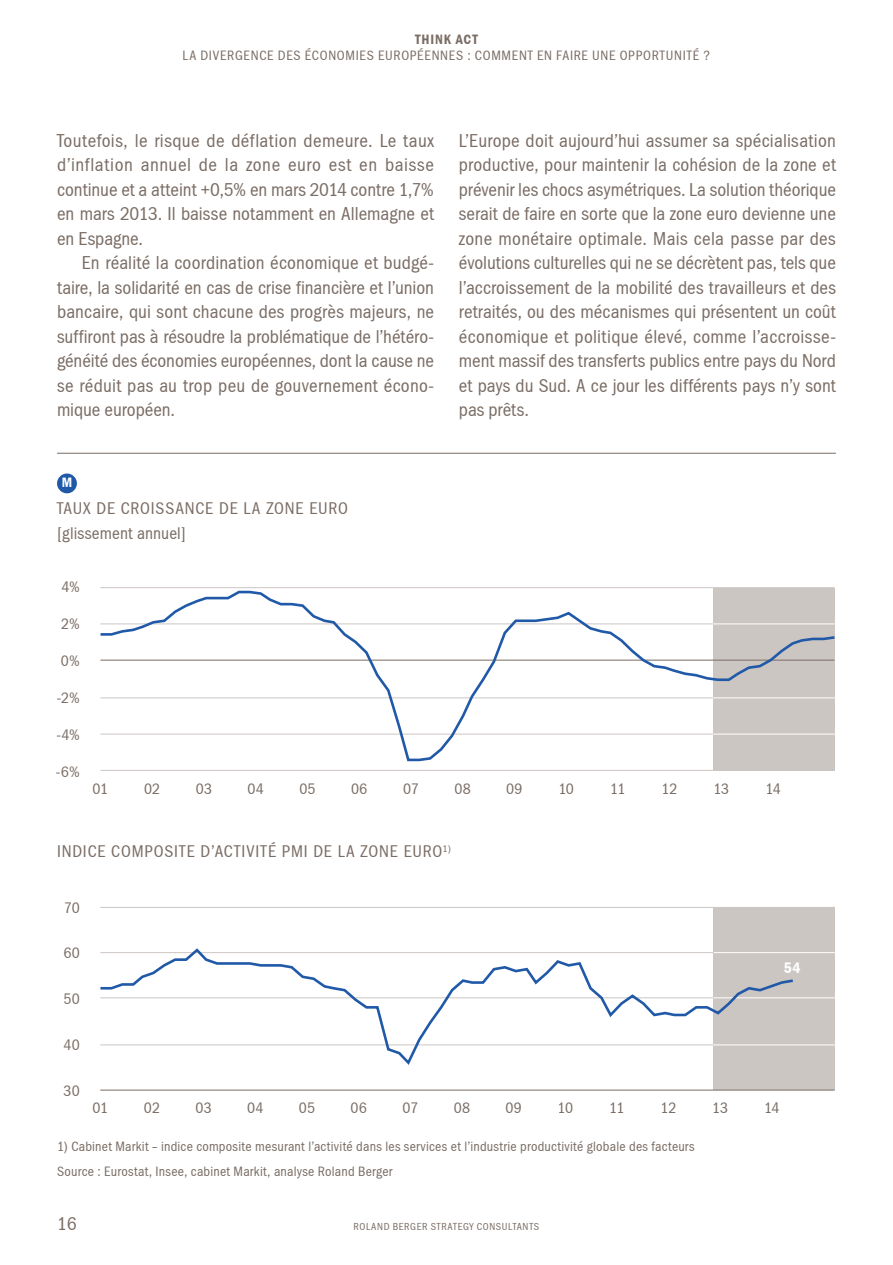
<style>
.page{position:relative;width:893px;height:1265px;background:#fff}
.page>*{position:absolute;margin:0;border:0;box-sizing:border-box;transform-origin:0 0}
.TAB_copy_text_start{font:19.25px/24.5px "RB Franklin Cond";color:#7a6d65;text-align:justify}
.TAB_copy_text_01{font:19.25px/24.5px "RB Franklin Cond";letter-spacing:.01em;color:#7a6d65;text-align:justify}
.TAB_graphic_headline{font:17.5px "RB Franklin Cond";letter-spacing:.045em;color:#7a6d65}
.TAB_graphic_motto_01{font:17.5px "RB Franklin Cond";letter-spacing:.005em;color:#7a6d65}
.TAB_graphic_text_01{font:15.75px "RB Franklin Cond";color:#7a6d65}
.TAB_graphic_text_01-2{font:15.75px "RB Franklin Cond";letter-spacing:.005em;color:#7a6d65}
.TAB_graphic_text_01-3{font:600 15.75px "RB Franklin Cond";color:#fff}
.TAB_graphic_key_01{font:14px "RB Franklin Cond";letter-spacing:.025em;color:#7a6d65}
.TAB_graphic_key_01-2{font:14px "RB Franklin Cond";letter-spacing:.05em;color:#7a6d65}
.t1{font:600 14px "RB Franklin Cond";letter-spacing:.055em;color:#7a6d65}
.t2{font:600 14px "RB Franklin Cond";color:#fff}
.t3{font:10.5px "RB Franklin Cond";letter-spacing:.06em;color:#7a6d65}
</style>
<div class="page">
<div style="left:57px;top:473px;width:20px;height:20px;background:#2059a8;border-radius:50%"></div>
<hr style="left:57px;top:453px;width:779px;height:1px;background:#7a6d65">
<div style="left:713px;top:588px;width:122px;height:182px;background:#ccc6c2"></div>
<hr style="left:101px;top:770px;width:733px;height:1px;background:#ccc6c2">
<hr style="left:101px;top:587px;width:733px;height:1px;background:#ccc6c2">
<svg style="left:100px;top:590px;width:735px;height:172px"></svg>
<div style="left:713px;top:907px;width:122px;height:183px;background:#ccc6c2"></div>
<hr style="left:713px;top:997px;width:121px;height:1px;background:#fff">
<hr style="left:713px;top:952px;width:121px;height:1px;background:#fff">
<hr style="left:713px;top:1044px;width:121px;height:1px;background:#fff">
<hr style="left:101px;top:1090px;width:733px;height:1px;background:#7a6d65">
<hr style="left:101px;top:907px;width:733px;height:1px;background:#ccc6c2">
<svg style="left:100px;top:948px;width:696px;height:117px"></svg>
<p class="t1" style="left:415px;top:31px;width:64px">THINK ACT</p>
<p class="TAB_graphic_key_01-2" style="left:183px;top:47px;width:529px">LA DIVERGENCE DES ÉCONOMIES EUROPÉENNES : COMMENT EN FAIRE UNE OPPORTUNITÉ ?</p>
<p class="TAB_copy_text_start" style="left:57px;top:128px;width:379px">Toutefois, le risque de déflation demeure. Le taux d’inflation annuel de la zone euro est en baisse continue et a atteint +0,5% en mars 2014 contre 1,7% en mars 2013. Il baisse notamment en Allemagne et en Espagne.</p>
<p class="TAB_copy_text_01" style="left:57px;top:251px;width:379px;text-indent:25px">En réalité la coordination économique et budgé&shy;taire, la solidarité en cas de crise financière et l’union bancaire, qui sont chacune des progrès majeurs, ne suffiront pas à résoudre la problématique de l’hétéro&shy;généité des économies européennes, dont la cause ne se réduit pas au trop peu de gouvernement écono&shy;mique européen.</p>
<p class="t2" style="left:62px;top:475px;width:12px">M</p>
<p class="TAB_graphic_headline" style="left:57px;top:499px;width:293px">TAUX DE CROISSANCE DE LA ZONE EURO</p>
<p class="TAB_graphic_motto_01" style="left:57px;top:523px;width:130px">[glissement annuel]</p>
<p class="TAB_graphic_text_01" style="left:62px;top:578px;width:20px">4%</p>
<p class="TAB_graphic_text_01" style="left:61px;top:615px;width:20px">2%</p>
<p class="TAB_graphic_text_01" style="left:61px;top:652px;width:20px">0%</p>
<p class="TAB_graphic_text_01" style="left:57px;top:689px;width:24px">-2%</p>
<p class="TAB_graphic_text_01" style="left:57px;top:726px;width:25px">-4%</p>
<p class="TAB_graphic_text_01" style="left:56px;top:763px;width:25px">-6%</p>
<p class="TAB_copy_text_start" style="left:459px;top:128px;width:379px">L’Europe doit aujourd’hui assumer sa spécialisation productive, pour maintenir la cohésion de la zone et prévenir les chocs asymétriques. La solution théorique serait de faire en sorte que la zone euro devienne une zone monétaire optimale. Mais cela passe par des évolutions culturelles qui ne se décrètent pas, tels que l’accroissement de la mobilité des travailleurs et des retraités, ou des mécanismes qui présentent un coût économique et politique élevé, comme l’accroisse&shy;ment massif des transferts publics entre pays du Nord et pays du Sud. A ce jour les différents pays n’y sont pas prêts.</p>
<p class="TAB_graphic_text_01" style="left:93px;top:780px;width:17px">01</p>
<p class="TAB_graphic_text_01" style="left:144px;top:780px;width:18px">02</p>
<p class="TAB_graphic_text_01" style="left:196px;top:780px;width:18px">03</p>
<p class="TAB_graphic_text_01" style="left:247px;top:780px;width:18px">04</p>
<p class="TAB_graphic_text_01" style="left:299px;top:780px;width:18px">05</p>
<p class="TAB_graphic_text_01" style="left:351px;top:780px;width:18px">06</p>
<p class="TAB_graphic_text_01" style="left:403px;top:780px;width:17px">07</p>
<p class="TAB_graphic_text_01" style="left:454px;top:780px;width:18px">08</p>
<p class="TAB_graphic_text_01" style="left:506px;top:780px;width:18px">09</p>
<p class="TAB_graphic_text_01" style="left:558px;top:780px;width:17px">10</p>
<p class="TAB_graphic_text_01" style="left:610px;top:780px;width:17px">11</p>
<p class="TAB_graphic_text_01" style="left:662px;top:780px;width:18px">12</p>
<p class="TAB_graphic_text_01" style="left:713px;top:780px;width:17px">13</p>
<p class="TAB_graphic_text_01" style="left:765px;top:780px;width:17px">14</p>
<p class="TAB_graphic_headline" style="left:57px;top:842px;width:395px">INDICE COMPOSITE D’ACTIVITÉ PMI DE LA ZONE EURO<sup>1)</sup></p>
<p class="TAB_graphic_text_01-2" style="left:64px;top:898px;width:17px">70</p>
<p class="TAB_graphic_text_01-2" style="left:63px;top:944px;width:18px">60</p>
<p class="TAB_graphic_text_01-2" style="left:64px;top:990px;width:18px">50</p>
<p class="TAB_graphic_text_01-2" style="left:63px;top:1036px;width:18px">40</p>
<p class="TAB_graphic_text_01-2" style="left:64px;top:1081px;width:18px">30</p>
<p class="TAB_graphic_text_01-3" style="left:784px;top:958px;width:18px">54</p>
<p class="TAB_graphic_text_01-2" style="left:92px;top:1099px;width:17px">01</p>
<p class="TAB_graphic_text_01-2" style="left:144px;top:1099px;width:18px">02</p>
<p class="TAB_graphic_text_01-2" style="left:195px;top:1099px;width:18px">03</p>
<p class="TAB_graphic_text_01-2" style="left:247px;top:1099px;width:18px">04</p>
<p class="TAB_graphic_text_01-2" style="left:299px;top:1099px;width:18px">05</p>
<p class="TAB_graphic_text_01-2" style="left:350px;top:1099px;width:18px">06</p>
<p class="TAB_graphic_text_01-2" style="left:402px;top:1099px;width:17px">07</p>
<p class="TAB_graphic_text_01-2" style="left:454px;top:1099px;width:18px">08</p>
<p class="TAB_graphic_text_01-2" style="left:505px;top:1099px;width:18px">09</p>
<p class="TAB_graphic_text_01-2" style="left:557px;top:1099px;width:17px">10</p>
<p class="TAB_graphic_text_01-2" style="left:609px;top:1099px;width:17px">11</p>
<p class="TAB_graphic_text_01-2" style="left:660px;top:1099px;width:18px">12</p>
<p class="TAB_graphic_text_01-2" style="left:712px;top:1099px;width:17px">13</p>
<p class="TAB_graphic_text_01-2" style="left:764px;top:1099px;width:17px">14</p>
<p class="TAB_graphic_key_01" style="left:57px;top:1139px;width:639px">1) Cabinet Markit – indice composite mesurant l’activité dans les services et l’industrie productivité globale des facteurs</p>
<p class="TAB_graphic_key_01" style="left:57px;top:1163px;width:337px">Source : Eurostat, Insee, cabinet Markit, analyse Roland Berger</p>
<p class="TAB_copy_text_start" style="left:57px;top:1212px;width:21px">16</p>
<p class="t3" style="left:354px;top:1221px;width:187px">ROLAND BERGER STRATEGY CONSULTANTS</p>
</div>
